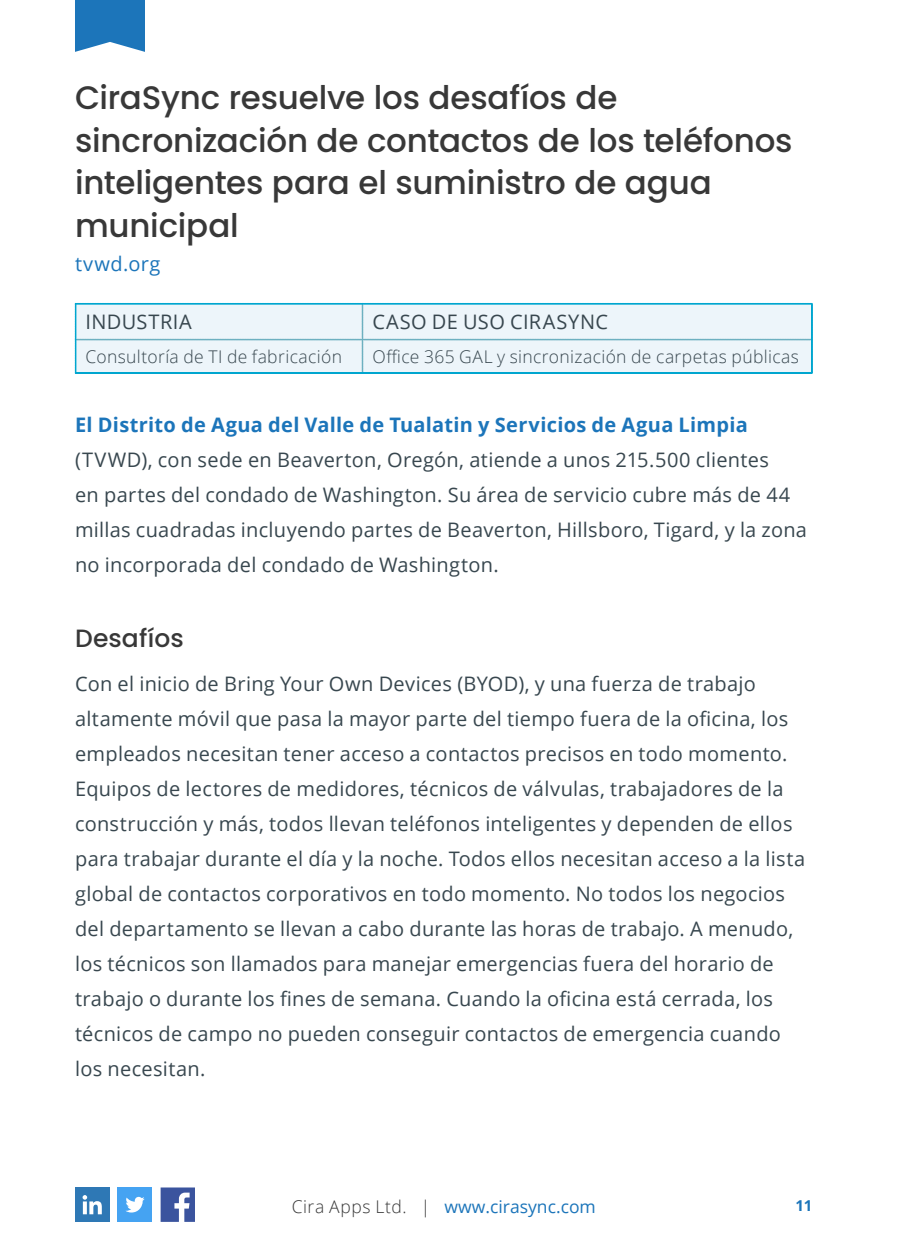
<style>
.page{position:relative;width:900px;height:1260px;background:#fff}
.page>*{position:absolute;margin:0;border:0;box-sizing:border-box;transform-origin:0 0}
.t1{font:500 32.5px/42.5px "Poppins";letter-spacing:-.005em;color:#383838}
.t2{font:500 25px "Poppins";letter-spacing:.005em;color:#383838}
.t3{font:20px/35px "Open Sans";letter-spacing:.015em;color:#38474f}
.t4{font:700 20px "Open Sans";letter-spacing:.015em;color:#1c75ba}
.t5{font:20px "Open Sans";letter-spacing:.025em;color:#1c75ba}
.t6{font:300 17.5px "Open Sans";letter-spacing:.02em;color:#38474f}
.t7{font:17.5px "Open Sans";color:#1c75ba}
.t8{font:700 15px "Open Sans";color:#1c75ba}
.s1{font-weight:300;color:#383838}
</style>
<div class="page">
<svg style="left:75px;top:0;width:70px;height:52px;background:#3282c0"></svg>
<div style="left:118px;top:1188px;width:34px;height:34px;background:#45a3f2"></div>
<svg style="left:125px;top:1196px;width:20px;height:17px"></svg>
<div style="left:75px;top:1188px;width:34px;height:34px;background:#2e78b5"></div>
<svg style="left:83px;top:1195px;width:19px;height:19px"></svg>
<svg style="left:161px;top:1188px;width:34px;height:34px"></svg>
<svg style="left:75px;top:303px;width:738px;height:71px;background:#dceef6"></svg>
<h1 class="t1" style="left:75px;top:77px;width:719px">CiraSync resuelve los desafíos de sincronización de contactos de los teléfonos inteligentes para el suministro de agua municipal</h1>
<p class="t5" style="left:75px;top:250px;width:87px">tvwd.org</p>
<p class="t3" style="left:86px;top:304px;width:108px">INDUSTRIA</p>
<p class="t3" style="left:373px;top:304px;width:237px">CASO DE USO CIRASYNC</p>
<p class="t6" style="left:86px;top:345px;width:258px">Consultoría de TI de fabricación</p>
<p class="t6" style="left:373px;top:345px;width:428px">Office 365 GAL y sincronización de carpetas públicas</p>
<p class="t4" style="left:75px;top:410px;width:674px">El Distrito de Agua del Valle de Tualatin y Servicios de Agua Limpia</p>
<p class="t3" style="left:75px;top:441px;width:734px">(TVWD), con sede en Beaverton, Oregón, atiende a unos 215.500 clientes<br>en partes del condado de Washington. Su área de servicio cubre más de 44 millas cuadradas incluyendo partes de Beaverton, Hillsboro, Tigard, y la zona no incorporada del condado de Washington.</p>
<p class="t2" style="left:75px;top:624px;width:110px">Desafíos</p>
<p class="t3" style="left:75px;top:666px;width:732px">Con el inicio de Bring Your Own Devices (BYOD), y una fuerza de trabajo altamente móvil que pasa la mayor parte del tiempo fuera de la oficina, los empleados necesitan tener acceso a contactos precisos en todo momento.<br>Equipos de lectores de medidores, técnicos de válvulas, trabajadores de la construcción y más, todos llevan teléfonos inteligentes y dependen de ellos para trabajar durante el día y la noche. Todos ellos necesitan acceso a la lista global de contactos corporativos en todo momento. No todos los negocios del departamento se llevan a cabo durante las horas de trabajo. A menudo, los técnicos son llamados para manejar emergencias fuera del horario de trabajo o durante los fines de semana. Cuando la oficina está cerrada, los técnicos de campo no pueden conseguir contactos de emergencia cuando los necesitan.</p>
<p class="t7" style="left:292px;top:1195px;width:306px"><span class="s1">Cira Apps Ltd. |</span> www.cirasync.com</p>
<p class="t8" style="left:796px;top:1195px;width:18px">11</p>
</div>
